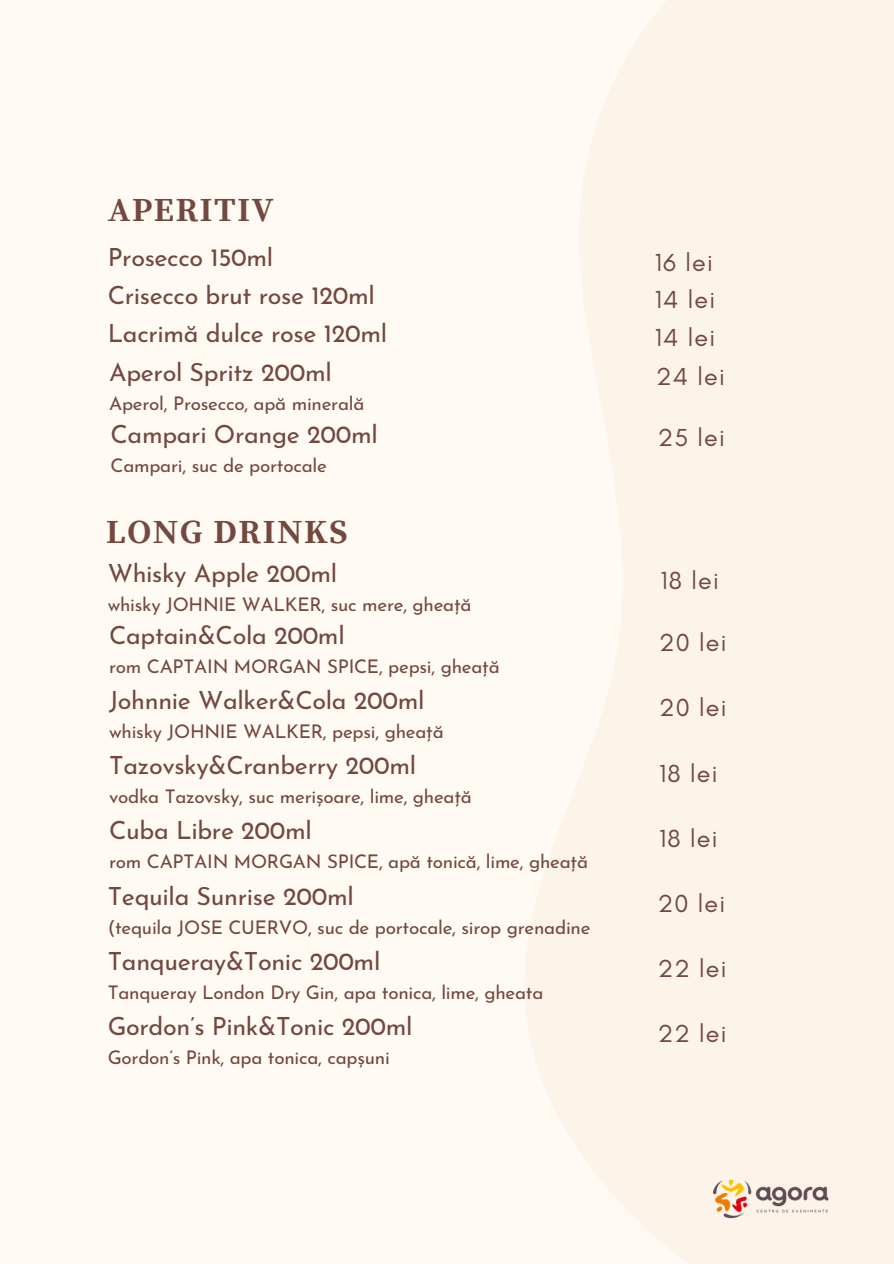
<style>
.page{position:relative;width:894px;height:1264px;background:#fff}
.page>*{position:absolute;margin:0;border:0;box-sizing:border-box;transform-origin:0 0}
.t1{font:700 33.6px "Source Serif Pro";letter-spacing:.05em;color:#73483e}
.t2{font:25.05px "Josefin Sans";letter-spacing:-.015em;color:#73483e}
.t3{font:25.05px "Glacial Indifference";letter-spacing:.05em;color:#73483e}
.t4{font:18.75px "Josefin Sans";letter-spacing:-.015em;color:#73483e}
</style>
<div class="page">
<div style="left:0;top:0;width:893px;height:1263px;background:#fffaf4"></div>
<svg style="left:525px;top:0;width:368px;height:1263px;fill:#fcf4e9"></svg>
<img style="left:709px;top:1174px;width:126px;height:50px">
<h2 class="t1" style="left:108px;top:190px;width:167px">APERITIV</h2>
<h2 class="t2" style="left:108px;top:247px;width:167px">Prosecco 150ml</h2>
<h2 class="t2" style="left:108px;top:285px;width:268px">Crisecco brut rose 120ml</h2>
<h2 class="t2" style="left:108px;top:323px;width:281px">Lacrimă dulce rose 120ml</h2>
<h2 class="t2" style="left:109px;top:362px;width:224px">Aperol Spritz 200ml</h2>
<h2 class="t4" style="left:109px;top:396px;width:257px">Aperol, Prosecco, apă minerală</h2>
<h2 class="t2" style="left:110px;top:424px;width:269px">Campari Orange 200ml</h2>
<h2 class="t4" style="left:110px;top:458px;width:218px">Campari, suc de portocale</h2>
<p class="t3" style="left:654px;top:247px;width:60px">16 lei</p>
<h2 class="t3" style="left:654px;top:284px;width:62px">14 lei</h2>
<h2 class="t3" style="left:654px;top:322px;width:62px">14 lei</h2>
<h2 class="t3" style="left:656px;top:361px;width:70px">24 lei</h2>
<h2 class="t3" style="left:657px;top:422px;width:69px">25 lei</h2>
<p class="t1" style="left:106px;top:512px;width:242px">LONG DRINKS</p>
<h1 class="t2" style="left:108px;top:563px;width:231px">Whisky Apple 200ml</h1>
<h2 class="t3" style="left:660px;top:565px;width:60px">18 lei</h2>
<h2 class="t4" style="left:108px;top:597px;width:365px">whisky JOHNIE WALKER, suc mere, gheață</h2>
<h2 class="t2" style="left:109px;top:625px;width:237px">Captain&amp;Cola 200ml</h2>
<h2 class="t3" style="left:659px;top:627px;width:69px">20 lei</h2>
<p class="t4" style="left:109px;top:659px;width:392px">rom CAPTAIN MORGAN SPICE, pepsi, gheață</p>
<h2 class="t2" style="left:109px;top:690px;width:317px">Johnnie Walker&amp;Cola 200ml</h2>
<p class="t3" style="left:659px;top:692px;width:69px">20 lei</p>
<h1 class="t4" style="left:109px;top:724px;width:336px">whisky JOHNIE WALKER, pepsi, gheață</h1>
<h2 class="t2" style="left:109px;top:755px;width:308px">Tazovsky&amp;Cranberry 200ml</h2>
<p class="t3" style="left:659px;top:757px;width:60px">18 lei</p>
<h2 class="t4" style="left:109px;top:789px;width:364px">vodka Tazovsky, suc merișoare, lime, gheață</h2>
<p class="t2" style="left:109px;top:820px;width:204px">Cuba Libre 200ml</p>
<h2 class="t3" style="left:659px;top:822px;width:60px">18 lei</h2>
<p class="t4" style="left:109px;top:854px;width:480px">rom CAPTAIN MORGAN SPICE, apă tonică, lime, gheață</p>
<h2 class="t2" style="left:108px;top:886px;width:247px">Tequila Sunrise 200ml</h2>
<p class="t3" style="left:657px;top:888px;width:69px">20 lei</p>
<h2 class="t4" style="left:108px;top:919px;width:484px">(tequila JOSE CUERVO, suc de portocale, sirop grenadine</h2>
<h2 class="t2" style="left:108px;top:951px;width:274px">Tanqueray&amp;Tonic 200ml</h2>
<p class="t3" style="left:657px;top:953px;width:70px">22 lei</p>
<h2 class="t4" style="left:108px;top:984px;width:437px">Tanqueray London Dry Gin, apa tonica, lime, gheata</h2>
<p class="t2" style="left:108px;top:1016px;width:306px">Gordon’s Pink&amp;Tonic 200ml</p>
<h2 class="t3" style="left:657px;top:1018px;width:70px">22 lei</h2>
<p class="t4" style="left:108px;top:1050px;width:283px">Gordon’s Pink, apa tonica, capșuni</p>
</div>
